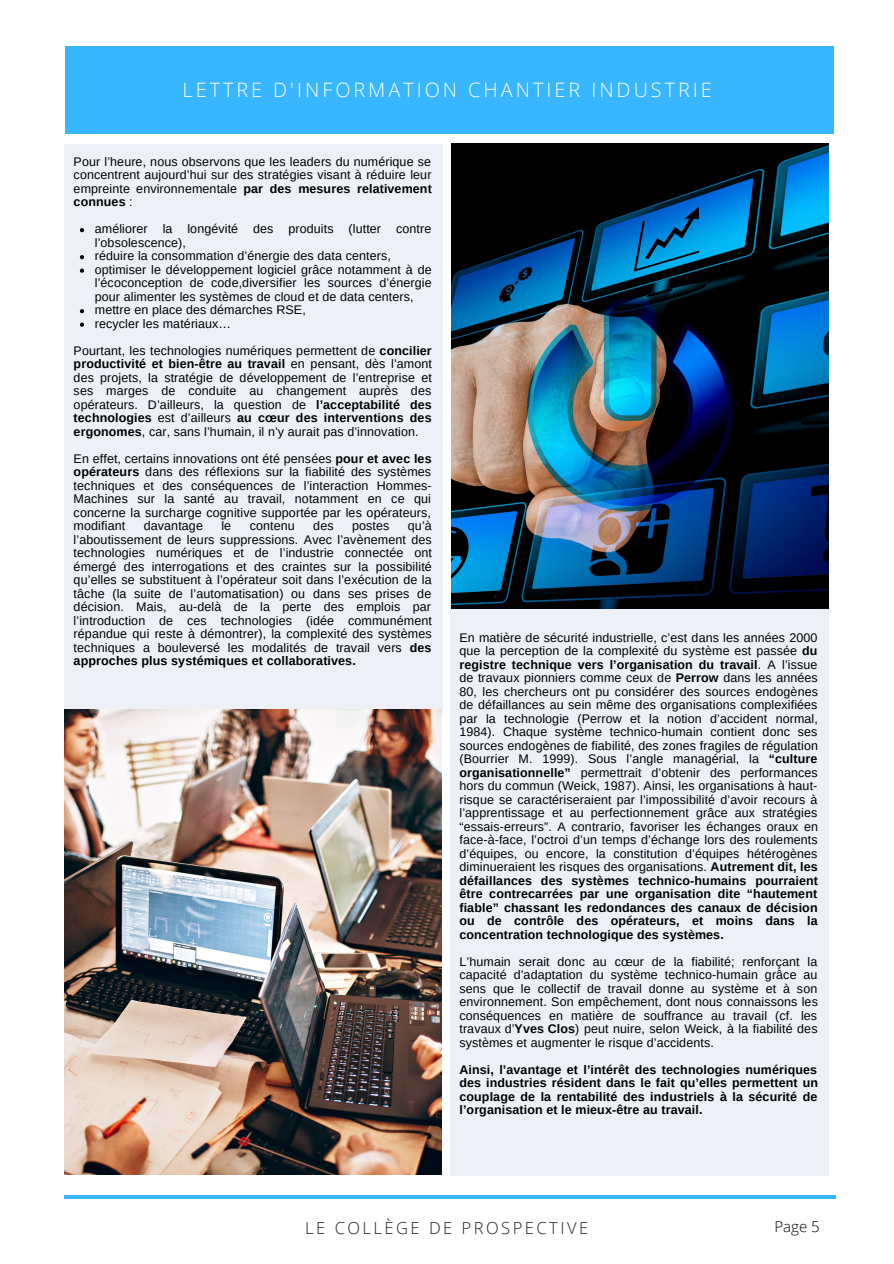
<style>
.page{position:relative;width:894px;height:1264px;background:#fff}
.page>*{position:absolute;margin:0;border:0;box-sizing:border-box;transform-origin:0 0}
.t1{font:300 19.8px "Open Sans";letter-spacing:.15em;color:#fff}
.t2{font:300 16.5px "Open Sans";letter-spacing:.15em;color:#222}
.t3{font:300 15px "Open Sans";color:#000}
.t4{font:12.45px/13.5px "Arimo";letter-spacing:.01em;color:#000;text-align:justify}
.t5{font:700 12.45px/13.5px "Arimo";letter-spacing:.01em;color:#000;text-align:justify}
.s1{font-weight:700}
</style>
<div class="page">
<div style="left:66px;top:46px;width:768px;height:87px;background:#38b6ff"></div>
<hr style="left:64px;top:1195px;width:771px;height:3px;background:#38b6ff">
<div style="left:64px;top:144px;width:378px;height:565px;background:#edf0f7"></div>
<div style="left:450px;top:600px;width:378px;height:575px;background:#edf0f7"></div>
<img style="left:451px;top:144px;width:376px;height:465px">
<svg style="left:80px;top:228px;width:4px;height:4px"></svg>
<svg style="left:80px;top:255px;width:4px;height:4px"></svg>
<svg style="left:80px;top:268px;width:4px;height:5px"></svg>
<svg style="left:80px;top:309px;width:4px;height:4px"></svg>
<svg style="left:80px;top:322px;width:4px;height:5px"></svg>
<img style="left:65px;top:709px;width:376px;height:465px">
<p class="t1" style="left:182px;top:76px;width:530px">LETTRE D'INFORMATION CHANTIER INDUSTRIE</p>
<p class="t4" style="left:74px;top:155px;width:359px">Pour l’heure, nous observons que les leaders du numérique se concentrent aujourd’hui sur des stratégies visant à réduire leur empreinte environnementale <span class="s1">par des mesures relativement connues</span> :</p>
<p class="t4" style="left:95px;top:222px;width:338px">améliorer la longévité des produits (lutter contre l’obsolescence),</p>
<p class="t4" style="left:95px;top:249px;width:297px">réduire la consommation d’énergie des data centers,</p>
<p class="t4" style="left:95px;top:263px;width:338px">optimiser le développement logiciel grâce notamment à de l’écoconception de code,diversifier les sources d’énergie pour alimenter les systèmes de cloud et de data centers,</p>
<p class="t4" style="left:95px;top:303px;width:212px">mettre en place des démarches RSE,</p>
<p class="t4" style="left:95px;top:317px;width:138px">recycler les matériaux…</p>
<p class="t4" style="left:74px;top:344px;width:360px">Pourtant, les technologies numériques permettent de <span class="s1">concilier productivité et bien-être au travail</span> en pensant, dès l’amont des projets, la stratégie de développement de l’entreprise et ses marges de conduite au changement auprès des opérateurs. D’ailleurs, la question de <span class="s1">l’acceptabilité des technologies</span> est d’ailleurs <span class="s1">au cœur des interventions des ergonomes</span>, car, sans l’humain, il n’y aurait pas d’innovation.</p>
<p class="t4" style="left:74px;top:452px;width:359px">En effet, certains innovations ont été pensées <span class="s1">pour et avec les opérateurs</span> dans des réflexions sur la fiabilité des systèmes techniques et des conséquences de l’interaction Hommes-Machines sur la santé au travail, notamment en ce qui concerne la surcharge cognitive supportée par les opérateurs, modifiant</p>
<p class="t4" style="left:74px;top:519px;width:360px;text-indent:334px">qu’à l’aboutissement de leurs suppressions. Avec l’avènement des technologies numériques et de l’industrie connectée ont émergé des interrogations et des craintes sur la possibilité qu’elles se substituent à l’opérateur soit dans l’exécution de la tâche (la suite de l’automatisation) ou dans ses prises de décision. Mais, au-delà de la perte des emplois par l’introduction de ces technologies (idée communément répandue qui reste à démontrer), la complexité des systèmes techniques a bouleversé les modalités de travail vers <span class="s1">des approches plus systémiques et collaboratives.</span></p>
<p class="t4" style="left:144px;top:519px;width:61px">davantage</p>
<p class="t4" style="left:221px;top:519px;width:11px">le</p>
<p class="t4" style="left:249px;top:519px;width:47px">contenu</p>
<p class="t4" style="left:313px;top:519px;width:22px">des</p>
<p class="t4" style="left:352px;top:519px;width:39px">postes</p>
<p class="t4" style="left:459px;top:630px;width:360px">En matière de sécurité industrielle, c’est dans les années 2000 que la perception de la complexité du système est passée <span class="s1">du registre technique vers l’organisation du travail</span>. A l’issue de travaux pionniers comme ceux de <span class="s1">Perrow</span> dans les années 80, les chercheurs ont pu considérer des sources endogènes de défaillances au sein même des organisations complexifiées par la technologie (Perrow et la notion d’accident normal, 1984). Chaque système technico-humain contient donc ses sources endogènes de fiabilité, des zones fragiles de régulation (Bourrier M. 1999). Sous l’angle managérial, la <span class="s1">“culture organisationnelle”</span> permettrait d’obtenir des performances hors du commun (Weick, 1987). Ainsi, les organisations à haut&shy;risque se caractériseraient par l’impossibilité d’avoir recours à l’apprentissage et au perfectionnement grâce aux stratégies “essais-erreurs”. A contrario, favoriser les échanges oraux en face-à-face, l’octroi d’un temps d’échange lors des roulements d’équipes, ou encore, la constitution d’équipes hétérogènes diminueraient les risques des organisations. <span class="s1">Autrement dit, les défaillances des systèmes technico-humains pourraient être contrecarrées par une organisation dite “hautement fiable” chassant les redondances des canaux de décision ou de contrôle des opérateurs, et moins dans la concentration technologique des systèmes.</span></p>
<p class="t4" style="left:459px;top:954px;width:360px">L’humain serait donc au cœur de la fiabilité; renforçant la capacité d’adaptation du système technico-humain grâce au sens que le collectif de travail donne au système et à son environnement. Son empêchement, dont nous connaissons les conséquences en matière de souffrance au travail (cf. les travaux d’<span class="s1">Yves Clos</span>) peut nuire, selon Weick, à la fiabilité des systèmes et augmenter le risque d’accidents.</p>
<p class="t5" style="left:459px;top:1062px;width:360px">Ainsi, l’avantage et l’intérêt des technologies numériques des industries résident dans le fait qu’elles permettent un couplage de la rentabilité des industriels à la sécurité de l’organisation et le mieux-être au travail.</p>
<p class="t2" style="left:305px;top:1215px;width:284px">LE COLLÈGE DE PROSPECTIVE</p>
<p class="t3" style="left:774px;top:1215px;width:47px">Page 5</p>
</div>
